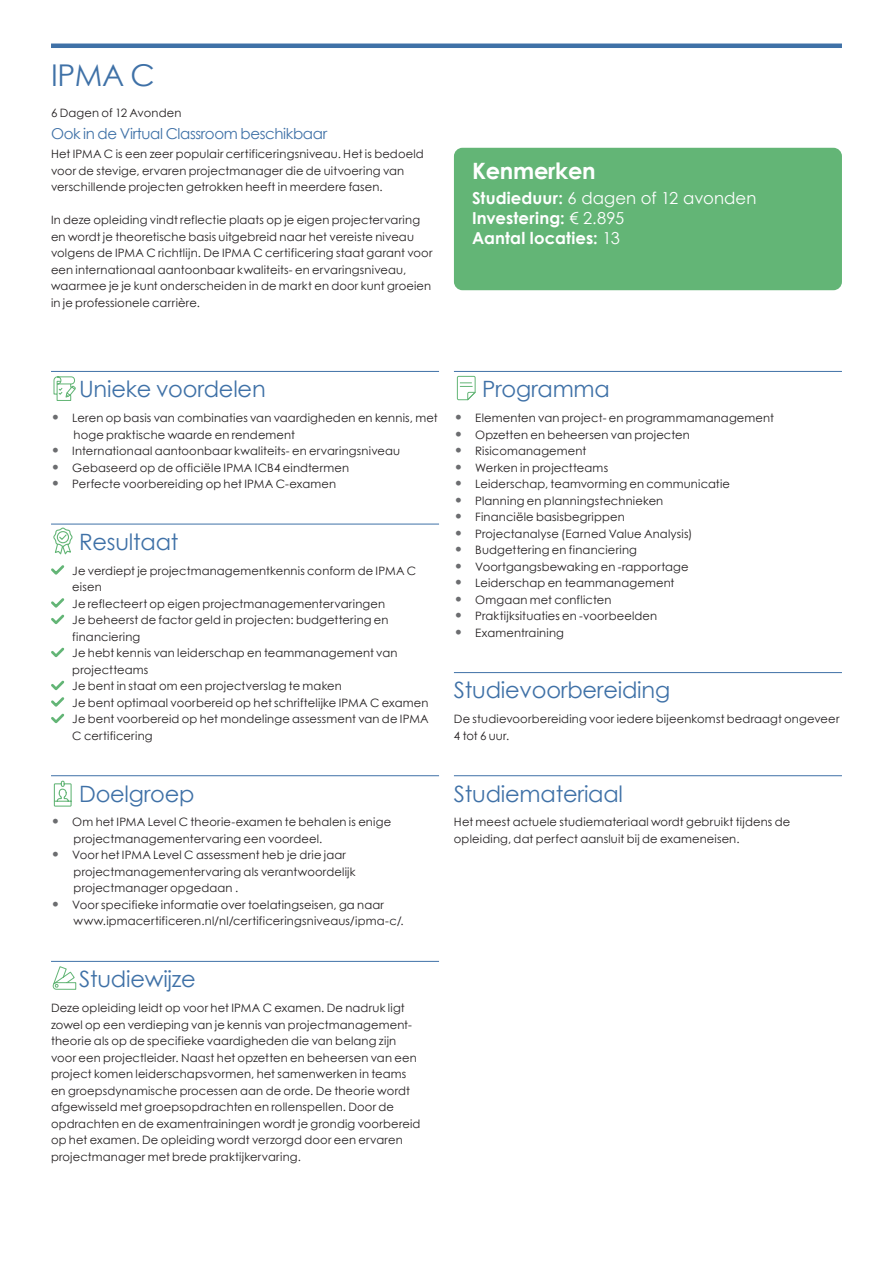
<style>
.page{position:relative;width:893px;height:1263px;background:#fff}
.page>*{position:absolute;margin:0;border:0;box-sizing:border-box;transform-origin:0 0}
.t1{font:30px "Century Gothic";color:#3f71a7}
.t2{font:22.5px "Century Gothic";letter-spacing:-.01em;color:#3f71a7}
.t3{font:700 22.5px "Century Gothic";letter-spacing:-.01em;color:#fff}
.t4{font:700 16.5px/19.8px "Century Gothic";letter-spacing:.01em;color:#fff}
.t5{font:15px "Century Gothic";letter-spacing:-.025em;color:#3f71a7}
.t6{font:11.55px/16.5px "Century Gothic";letter-spacing:.015em;color:#231f20}
.s1{font-weight:400}
.s2{font-family:"Univers LT Std";font-weight:300;font-size:13.5px;color:#6c6d70}
</style>
<div class="page">
<div style="left:454px;top:148px;width:388px;height:142px;background:#63b576;border-radius:9px"></div>
<hr style="left:51px;top:371px;width:388px;height:1px;background:#3f71a7">
<hr style="left:51px;top:524px;width:388px;height:1px;background:#3f71a7">
<hr style="left:51px;top:775px;width:388px;height:1px;background:#3f71a7">
<hr style="left:51px;top:961px;width:388px;height:1px;background:#3f71a7">
<svg style="left:53px;top:376px;width:23px;height:25px"></svg>
<svg style="left:53px;top:527px;width:20px;height:27px"></svg>
<svg style="left:51px;top:565px;width:14px;height:10px"></svg>
<svg style="left:51px;top:598px;width:14px;height:27px"></svg>
<svg style="left:51px;top:647px;width:13px;height:11px"></svg>
<svg style="left:51px;top:680px;width:14px;height:44px"></svg>
<svg style="left:53px;top:781px;width:19px;height:26px"></svg>
<svg style="left:52px;top:966px;width:24px;height:24px"></svg>
<hr style="left:454px;top:371px;width:388px;height:1px;background:#3f71a7">
<hr style="left:454px;top:672px;width:388px;height:1px;background:#3f71a7">
<hr style="left:454px;top:775px;width:388px;height:1px;background:#3f71a7">
<svg style="left:456px;top:375px;width:20px;height:26px"></svg>
<hr style="left:51px;top:44px;width:791px;height:4px;background:#3f71a7">
<h1 class="t1" style="left:51px;top:57px;width:105px">IPMA C</h1>
<p class="t6" style="left:51px;top:104px;width:132px">6 Dagen of 12 Avonden</p>
<p class="t5" style="left:51px;top:124px;width:278px">Ook in de Virtual Classroom beschikbaar</p>
<p class="t6" style="left:51px;top:145px;width:374px">Het IPMA C is een zeer populair certificeringsniveau. Het is bedoeld voor de stevige, ervaren projectmanager die de uitvoering van verschillende projecten getrokken heeft in meerdere fasen.</p>
<p class="t6" style="left:51px;top:211px;width:383px">In deze opleiding vindt reflectie plaats op je eigen projectervaring en wordt je theoretische basis uitgebreid naar het vereiste niveau volgens de IPMA C richtlijn. De IPMA C certificering staat garant voor een internationaal aantoonbaar kwaliteits- en ervaringsniveau, waarmee je je kunt onderscheiden in de markt en door kunt groeien in je professionele carrière.</p>
<h2 class="t3" style="left:472px;top:156px;width:125px">Kenmerken</h2>
<h3 class="t4" style="left:472px;top:188px;width:286px">Studieduur: <span class="s1">6 dagen of 12 avonden<br></span>Investering: <span class="s1">€ 2.895<br></span>Aantal locaties: <span class="s1">13</span></h3>
<h2 class="t2" style="left:79px;top:375px;width:188px">Unieke voordelen</h2>
<p class="t6" style="left:74px;top:409px;width:366px;text-indent:-21px"><span class="s2">•</span> Leren op basis van combinaties van vaardigheden en kennis, met hoge praktische waarde en rendement</p>
<p class="t6" style="left:52px;top:442px;width:349px"><span class="s2">•</span> Internationaal aantoonbaar kwaliteits- en ervaringsniveau</p>
<p class="t6" style="left:52px;top:459px;width:298px"><span class="s2">•</span> Gebaseerd op de officiële IPMA ICB4 eindtermen</p>
<p class="t6" style="left:52px;top:475px;width:285px"><span class="s2">•</span> Perfecte voorbereiding op het IPMA C-examen</p>
<h2 class="t2" style="left:79px;top:528px;width:101px">Resultaat</h2>
<p class="t6" style="left:72px;top:562px;width:358px">Je verdiept je projectmanagementkennis conform de IPMA C eisen<br>Je reflecteert op eigen projectmanagementervaringen<br>Je beheerst de factor geld in projecten: budgettering en financiering<br>Je hebt kennis van leiderschap en teammanagement van projectteams<br>Je bent in staat om een projectverslag te maken<br>Je bent optimaal voorbereid op het schriftelijke IPMA C examen Je bent voorbereid op het mondelinge assessment van de IPMA C certificering</p>
<h2 class="t2" style="left:482px;top:375px;width:129px">Programma</h2>
<p class="t6" style="left:455px;top:409px;width:320px"><span class="s2">•</span> Elementen van project- en programmamanagement</p>
<p class="t6" style="left:455px;top:426px;width:236px"><span class="s2">•</span> Opzetten en beheersen van projecten</p>
<p class="t6" style="left:455px;top:442px;width:133px"><span class="s2">•</span> Risicomanagement</p>
<p class="t6" style="left:455px;top:459px;width:154px"><span class="s2">•</span> Werken in projectteams</p>
<p class="t6" style="left:455px;top:475px;width:276px"><span class="s2">•</span> Leiderschap, teamvorming en communicatie</p>
<p class="t6" style="left:455px;top:492px;width:210px"><span class="s2">•</span> Planning en planningstechnieken</p>
<p class="t6" style="left:455px;top:508px;width:171px"><span class="s2">•</span> Financiële basisbegrippen</p>
<p class="t6" style="left:455px;top:525px;width:239px"><span class="s2">•</span> Projectanalyse (Earned Value Analysis)</p>
<p class="t6" style="left:455px;top:541px;width:183px"><span class="s2">•</span> Budgettering en financiering</p>
<p class="t6" style="left:455px;top:558px;width:235px"><span class="s2">•</span> Voortgangsbewaking en -rapportage</p>
<p class="t6" style="left:455px;top:574px;width:221px"><span class="s2">•</span> Leiderschap en teammanagement</p>
<p class="t6" style="left:455px;top:591px;width:158px"><span class="s2">•</span> Omgaan met conflicten</p>
<p class="t6" style="left:455px;top:607px;width:204px"><span class="s2">•</span> Praktijksituaties en -voorbeelden</p>
<p class="t6" style="left:455px;top:624px;width:110px"><span class="s2">•</span> Examentraining</p>
<h2 class="t2" style="left:454px;top:677px;width:218px">Studievoorbereiding</h2>
<p class="t6" style="left:454px;top:711px;width:387px">De studievoorbereiding voor iedere bijeenkomst bedraagt ongeveer<br>4 tot 6 uur.</p>
<h2 class="t2" style="left:79px;top:780px;width:117px">Doelgroep</h2>
<p class="t6" style="left:74px;top:814px;width:319px;text-indent:-21px"><span class="s2">•</span> Om het IPMA Level C theorie-examen te behalen is enige projectmanagementervaring een voordeel.</p>
<p class="t6" style="left:74px;top:847px;width:284px;text-indent:-21px"><span class="s2">•</span> Voor het IPMA Level C assessment heb je drie jaar projectmanagementervaring als verantwoordelijk projectmanager opgedaan .</p>
<p class="t6" style="left:74px;top:896px;width:332px;text-indent:-21px"><span class="s2">•</span> Voor specifieke informatie over toelatingseisen, ga naar www.ipmacertificeren.nl/nl/certificeringsniveaus/ipma-c/.</p>
<h2 class="t2" style="left:454px;top:780px;width:171px">Studiemateriaal</h2>
<p class="t6" style="left:454px;top:814px;width:338px">Het meest actuele studiemateriaal wordt gebruikt tijdens de opleiding, dat perfect aansluit bij de exameneisen.</p>
<h2 class="t2" style="left:79px;top:965px;width:118px">Studiewijze</h2>
<p class="t6" style="left:51px;top:999px;width:371px">Deze opleiding leidt op voor het IPMA C examen. De nadruk ligt zowel op een verdieping van je kennis van projectmanagement&shy;theorie als op de specifieke vaardigheden die van belang zijn voor een projectleider. Naast het opzetten en beheersen van een project komen leiderschapsvormen, het samenwerken in teams en groepsdynamische processen aan de orde. De theorie wordt afgewisseld met groepsopdrachten en rollenspellen. Door de opdrachten en de examentrainingen wordt je grondig voorbereid op het examen. De opleiding wordt verzorgd door een ervaren projectmanager met brede praktijkervaring.</p>
</div>
